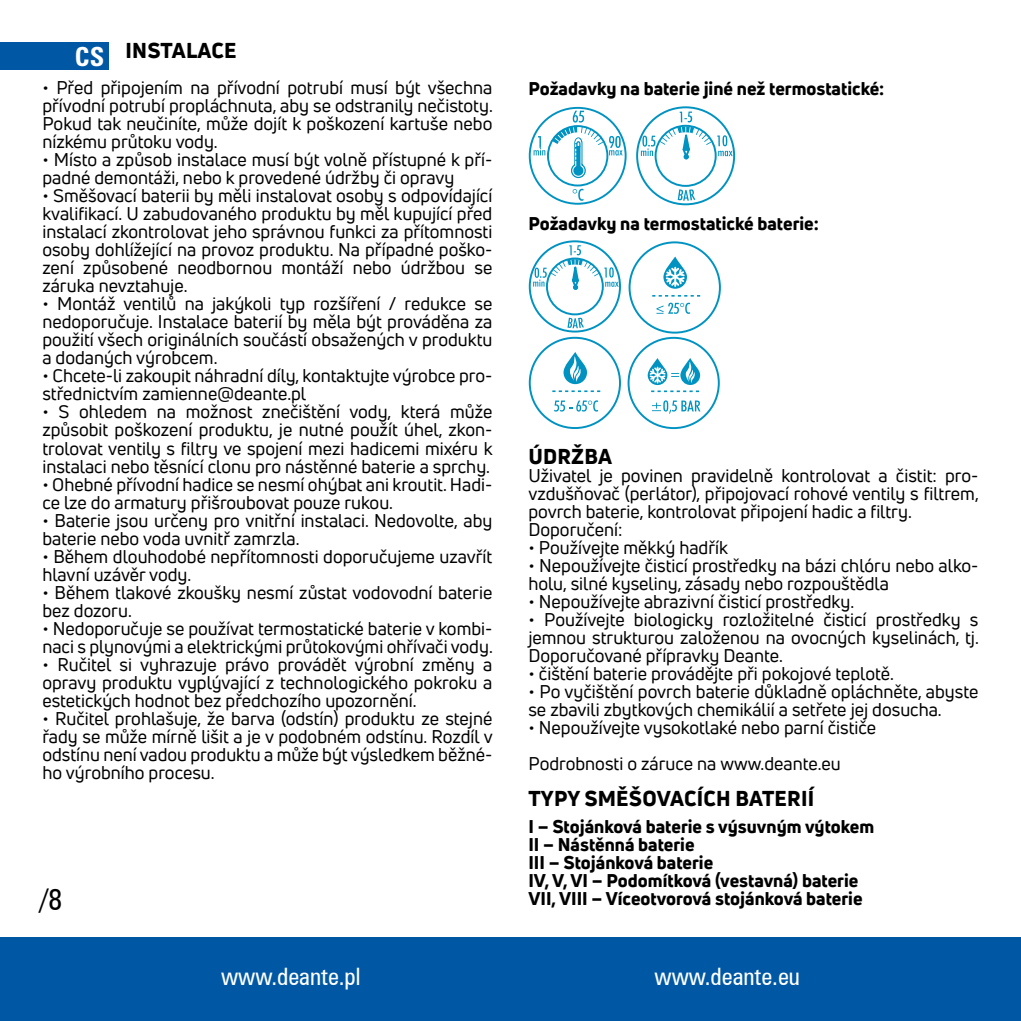
<style>
.page{position:relative;width:1021px;height:1021px;background:#fff}
.page>*{position:absolute;margin:0;border:0;box-sizing:border-box;transform-origin:0 0}
.t1{font:30px "Zurich Cn AT";color:#000}
.t2{font:24px "Zurich Cn AT";color:#fff}
.t3{font:700 24px "Zurich Cn PL";color:#fff}
.t4{font:800 21px "Uni Neue";letter-spacing:.01em;color:#000}
.t5{font:18px/18px "Uni Neue";color:#000}
.t6{font:800 18px/18px "Uni Neue";color:#000}
</style>
<div class="page">
<div style="left:0;top:936px;width:1020px;height:84px;background:#0058a4"></div>
<div style="left:636px;top:106px;width:99px;height:99px;border:2px solid #0093c1;border-radius:50%"></div>
<div style="left:654px;top:125px;width:62px;height:62px;border:2px solid #0093c1;border-radius:50%"></div>
<svg style="left:677px;top:189px;width:18px;height:12px"></svg>
<svg style="left:641px;top:111px;width:91px;height:48px"></svg>
<div style="left:529px;top:107px;width:97px;height:98px;border:2px solid #0093c1;border-radius:50%"></div>
<div style="left:547px;top:125px;width:61px;height:61px;border:2px solid #0093c1;border-radius:50%"></div>
<svg style="left:572px;top:189px;width:11px;height:12px"></svg>
<svg style="left:551px;top:111px;width:71px;height:68px"></svg>
<svg style="left:533px;top:136px;width:12px;height:19px"></svg>
<svg style="left:563px;top:352px;width:24px;height:32px"></svg>
<svg style="left:567px;top:356px;width:15px;height:26px"></svg>
<div style="left:529px;top:337px;width:92px;height:92px;border:2px solid #0093c1;border-radius:50%"></div>
<svg style="left:552px;top:390px;width:48px;height:2px"></svg>
<div style="left:627px;top:337px;width:92px;height:92px;border:2px solid #0093c1;border-radius:50%"></div>
<svg style="left:647px;top:358px;width:52px;height:34px"></svg>
<svg style="left:554px;top:400px;width:44px;height:11px"></svg>
<svg style="left:652px;top:400px;width:48px;height:14px"></svg>
<svg style="left:533px;top:240px;width:188px;height:94px"></svg>
<div style="left:0;top:43px;width:108px;height:27px;background:#0058a4"></div>
<p class="t4" style="left:125px;top:37px;width:110px">INSTALACE</p>
<p class="t5" style="left:42px;top:79px;width:452px;text-align:justify">• Před připojením na přívodní potrubí musí být všechna přívodní potrubí propláchnuta, aby se odstranily nečistoty.<br>Pokud tak neučiníte, může dojít k poškození kartuše nebo nízkému průtoku vody.</p>
<p class="t5" style="left:42px;top:151px;width:451px">• Místo a způsob instalace musí být volně přístupné k pří&shy;padné demontáži, nebo k provedené údržby či opravy</p>
<p class="t5" style="left:42px;top:187px;width:451px;text-align:justify">• Směšovací baterii by měli instalovat osoby s odpovídající kvalifikací. U zabudovaného produktu by měl kupující před instalací zkontrolovat jeho správnou funkci za přítomnosti osoby dohlížející na provoz produktu. Na případné poško&shy;zení způsobené neodbornou montáží nebo údržbou se záruka nevztahuje.</p>
<p class="t5" style="left:42px;top:295px;width:451px;text-align:justify">• Montáž ventilů na jakýkoli typ rozšíření / redukce se nedoporučuje. Instalace baterií by měla být prováděna za použití všech originálních součástí obsažených v produktu a dodaných výrobcem.</p>
<p class="t5" style="left:42px;top:367px;width:451px">• Chcete-li zakoupit náhradní díly, kontaktujte výrobce pro&shy;střednictvím zamienne@deante.pl</p>
<p class="t5" style="left:42px;top:403px;width:452px;text-align:justify">• S ohledem na možnost znečištění vody, která může způsobit poškození produktu, je nutné použít úhel, zkon&shy;trolovat ventily s filtry ve spojení mezi hadicemi mixéru k instalaci nebo těsnící clonu pro nástěnné baterie a sprchy.</p>
<p class="t5" style="left:42px;top:475px;width:451px">• Ohebné přívodní hadice se nesmí ohýbat ani kroutit. Hadi&shy;ce lze do armatury přišroubovat pouze rukou.</p>
<p class="t5" style="left:42px;top:511px;width:451px">• Baterie jsou určeny pro vnitřní instalaci. Nedovolte, aby baterie nebo voda uvnitř zamrzla.</p>
<p class="t5" style="left:42px;top:547px;width:451px">• Během dlouhodobé nepřítomnosti doporučujeme uzavřít hlavní uzávěr vody.</p>
<p class="t5" style="left:42px;top:583px;width:451px">• Během tlakové zkoušky nesmí zůstat vodovodní baterie bez dozoru.</p>
<p class="t5" style="left:42px;top:619px;width:452px">• Nedoporučuje se používat termostatické baterie v kombi&shy;naci s plynovými a elektrickými průtokovými ohřívači vody.</p>
<p class="t5" style="left:42px;top:655px;width:451px;text-align:justify">• Ručitel si vyhrazuje právo provádět výrobní změny a opravy produktu vyplývající z technologického pokroku a estetických hodnot bez předchozího upozornění.</p>
<p class="t5" style="left:42px;top:709px;width:452px;text-align:justify">• Ručitel prohlašuje, že barva (odstín) produktu ze stejné řady se může mírně lišit a je v podobném odstínu. Rozdíl v odstínu není vadou produktu a může být výsledkem běžné&shy;ho výrobního procesu.</p>
<h2 class="t3" style="left:75px;top:41px;width:31px">CS</h2>
<h1 class="t1" style="left:40px;top:881px;width:24px">/8</h1>
<p class="t6" style="left:528px;top:79px;width:357px">Požadavky na baterie jiné než termostatické:</p>
<p class="t6" style="left:528px;top:214px;width:292px">Požadavky na termostatické baterie:</p>
<p class="t4" style="left:528px;top:442px;width:71px">Údržba</p>
<p class="t5" style="left:528px;top:466px;width:452px">Uživatel je povinen pravidelně kontrolovat a čistit: pro&shy;vzdušňovač (perlátor), připojovací rohové ventily s filtrem, povrch baterie, kontrolovat připojení hadic a filtry.<br>Doporučení:</p>
<p class="t5" style="left:528px;top:538px;width:201px">• Používejte měkký hadřík</p>
<p class="t5" style="left:528px;top:556px;width:451px">• Nepoužívejte čisticí prostředky na bázi chlóru nebo alko&shy;holu, silné kyseliny, zásady nebo rozpouštědla</p>
<p class="t5" style="left:528px;top:592px;width:327px">• Nepoužívejte abrazivní čisticí prostředky.</p>
<p class="t5" style="left:528px;top:610px;width:452px;text-align:justify">• Používejte biologicky rozložitelné čisticí prostředky s jemnou strukturou založenou na ovocných kyselinách, tj.<br>Doporučované přípravky Deante.</p>
<p class="t5" style="left:528px;top:664px;width:367px">• čištění baterie provádějte při pokojové teplotě.</p>
<p class="t5" style="left:528px;top:682px;width:451px">• Po vyčištění povrch baterie důkladně opláchněte, abyste se zbavili zbytkových chemikálií a setřete jej dosucha.</p>
<p class="t5" style="left:528px;top:709px;width:349px;line-height:36px">• Nepoužívejte vysokotlaké nebo parní čističe<br>Podrobnosti o záruce na www.deante.eu</p>
<p class="t4" style="left:528px;top:784px;width:287px">TYPY SMĚŠOVACÍCH BATERIÍ</p>
<p class="t6" style="left:528px;top:817px;width:347px">I – Stojánková baterie s výsuvným výtokem II – Nástěnná baterie<br>III – Stojánková baterie<br>IV, V, VI – Podomítková (vestavná) baterie VII, VIII – Víceotvorová stojánková baterie</p>
<h2 class="t2" style="left:221px;top:962px;width:141px">www.deante.pl</h2>
<h2 class="t2" style="left:654px;top:962px;width:147px">www.deante.eu</h2>
</div>
